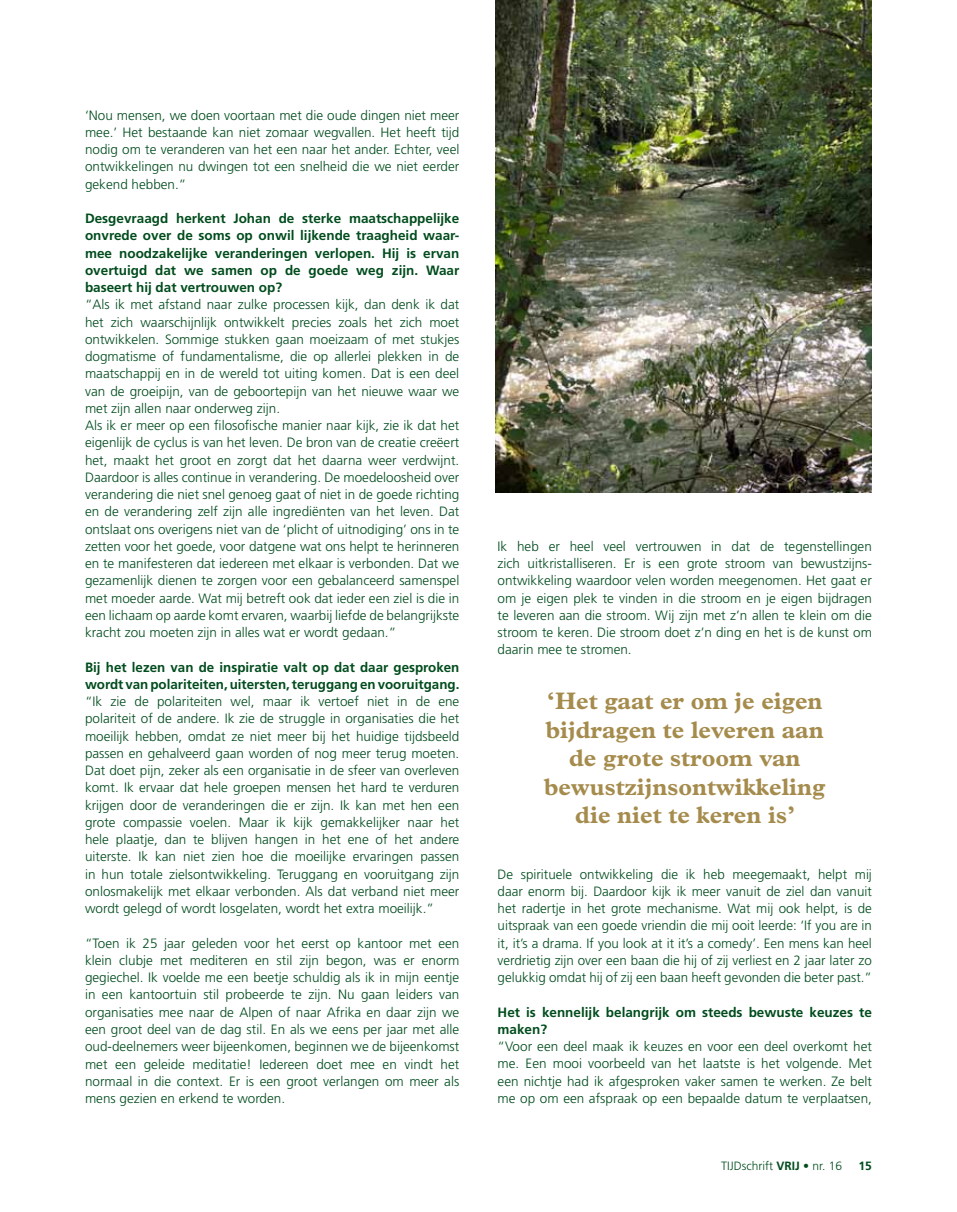
<style>
.page{position:relative;width:957px;height:1212px;background:#fff}
.page>*{position:absolute;margin:0;border:0;box-sizing:border-box;transform-origin:0 0}
.t1{font:700 24px/28.5px "Plantin Std";color:#a58b4c;text-align:center}
.t2{font:300 13.5px/17.2px "Frutiger LT Std";color:#004c1d;text-align:justify}
.t3{font:700 13.5px/17.2px "Frutiger LT Std";color:#004c1d}
.t4{font:300 12px "Frutiger LT Std";color:#004c1d}
.t5{font:700 12px "Frutiger LT Std";color:#004c1d}
.s1{font-weight:700}
</style>
<div class="page">
<img style="left:495px;top:0;width:377px;height:493px">
<p class="t2" style="left:85px;top:106px;width:376px">‘Nou mensen, we doen voortaan met die oude dingen niet meer mee.’ Het bestaande kan niet zomaar wegvallen. Het heeft tijd nodig om te veranderen van het een naar het ander. Echter, veel ontwikkelingen nu dwingen tot een snelheid die we niet eerder gekend hebben.”</p>
<p class="t3" style="left:85px;top:210px;width:376px;text-align:justify">Desgevraagd herkent Johan de sterke maatschappelijke onvrede over de soms op onwil lijkende traagheid waar&shy;mee noodzakelijke veranderingen verlopen. Hij is ervan overtuigd dat we samen op de goede weg zijn. Waar baseert hij dat vertrouwen op?</p>
<p class="t2" style="left:85px;top:296px;width:376px;text-align:left">“Als ik met afstand naar zulke processen kijk, dan denk ik dat het zich waarschijnlijk ontwikkelt precies zoals het zich moet ontwikkelen. Sommige stukken gaan moeizaam of met stukjes dogmatisme of fundamentalisme, die op allerlei plekken in de maatschappij en in de wereld tot uiting komen. Dat is een deel van de groeipijn, van de geboortepijn van het nieuwe waar we met zijn allen naar onderweg zijn.<br>Als ik er meer op een filosofische manier naar kijk, zie ik dat het eigenlijk de cyclus is van het leven. De bron van de creatie creëert het, maakt het groot en zorgt dat het daarna weer verdwijnt.<br>Daardoor is alles continue in verandering. De moedeloosheid over verandering die niet snel genoeg gaat of niet in de goede richting en de verandering zelf zijn alle ingrediënten van het leven. Dat ontslaat ons overigens niet van de ‘plicht of uitnodiging’ ons in te zetten voor het goede, voor datgene wat ons helpt te herinneren en te manifesteren dat iedereen met elkaar is verbonden. Dat we gezamenlijk dienen te zorgen voor een gebalanceerd samenspel met moeder aarde. Wat mij betreft ook dat ieder een ziel is die in een lichaam op aarde komt ervaren, waarbij liefde de belangrijkste kracht zou moeten zijn in alles wat er wordt gedaan.”</p>
<p class="t3" style="left:85px;top:658px;width:376px">Bij het lezen van de inspiratie valt op dat daar gesproken wordt van polariteiten, uitersten, teruggang en vooruitgang.</p>
<p class="t2" style="left:85px;top:693px;width:376px">“Ik zie de polariteiten wel, maar ik vertoef niet in de ene polariteit of de andere. Ik zie de struggle in organisaties die het moeilijk hebben, omdat ze niet meer bij het huidige tijdsbeeld passen en gehalveerd gaan worden of nog meer terug moeten.<br>Dat doet pijn, zeker als een organisatie in de sfeer van overleven komt. Ik ervaar dat hele groepen mensen het hard te verduren krijgen door de veranderingen die er zijn. Ik kan met hen een grote compassie voelen. Maar ik kijk gemakkelijker naar het hele plaatje, dan te blijven hangen in het ene of het andere uiterste. Ik kan niet zien hoe die moeilijke ervaringen passen in hun totale zielsontwikkeling. Teruggang en vooruitgang zijn onlosmakelijk met elkaar verbonden. Als dat verband niet meer wordt gelegd of wordt losgelaten, wordt het extra moeilijk.”</p>
<p class="t2" style="left:85px;top:934px;width:376px">“Toen ik 25 jaar geleden voor het eerst op kantoor met een klein clubje met mediteren en stil zijn begon, was er enorm gegiechel. Ik voelde me een beetje schuldig als ik in mijn eentje in een kantoortuin stil probeerde te zijn. Nu gaan leiders van organisaties mee naar de Alpen of naar Afrika en daar zijn we een groot deel van de dag stil. En als we eens per jaar met alle oud-deelnemers weer bijeenkomen, beginnen we de bijeenkomst met een geleide meditatie! Iedereen doet mee en vindt het normaal in die context. Er is een groot verlangen om meer als mens gezien en erkend te worden.</p>
<p class="t2" style="left:497px;top:538px;width:376px">Ik heb er heel veel vertrouwen in dat de tegenstellingen zich uitkristalliseren. Er is een grote stroom van bewustzijns&shy;ontwikkeling waardoor velen worden meegenomen. Het gaat er om je eigen plek te vinden in die stroom en je eigen bijdragen te leveren aan die stroom. Wij zijn met z’n allen te klein om die stroom te keren. Die stroom doet z’n ding en het is de kunst om daarin mee te stromen.</p>
<h1 class="t1" style="left:544px;top:687px;width:283px">‘Het gaat er om je eigen bijdragen te leveren aan de grote stroom van bewustzijnsontwikkeling die niet te keren is’</h1>
<p class="t2" style="left:497px;top:865px;width:376px">De spirituele ontwikkeling die ik heb meegemaakt, helpt mij daar enorm bij. Daardoor kijk ik meer vanuit de ziel dan vanuit het radertje in het grote mechanisme. Wat mij ook helpt, is de uitspraak van een goede vriendin die mij ooit leerde: ‘If you are in it, it’s a drama. If you look at it it’s a comedy’. Een mens kan heel verdrietig zijn over een baan die hij of zij verliest en 2 jaar later zo gelukkig omdat hij of zij een baan heeft gevonden die beter past.”</p>
<p class="t3" style="left:497px;top:1003px;width:376px">Het is kennelijk belangrijk om steeds bewuste keuzes te maken?</p>
<p class="t2" style="left:497px;top:1038px;width:376px">“Voor een deel maak ik keuzes en voor een deel overkomt het me. Een mooi voorbeeld van het laatste is het volgende. Met een nichtje had ik afgesproken vaker samen te werken. Ze belt me op om een afspraak op een bepaalde datum te verplaatsen,</p>
<p class="t4" style="left:721px;top:1159px;width:122px">TIJDschrift <span class="s1">VRIJ</span> • nr. 16</p>
<p class="t5" style="left:858px;top:1159px;width:15px">15</p>
</div>
